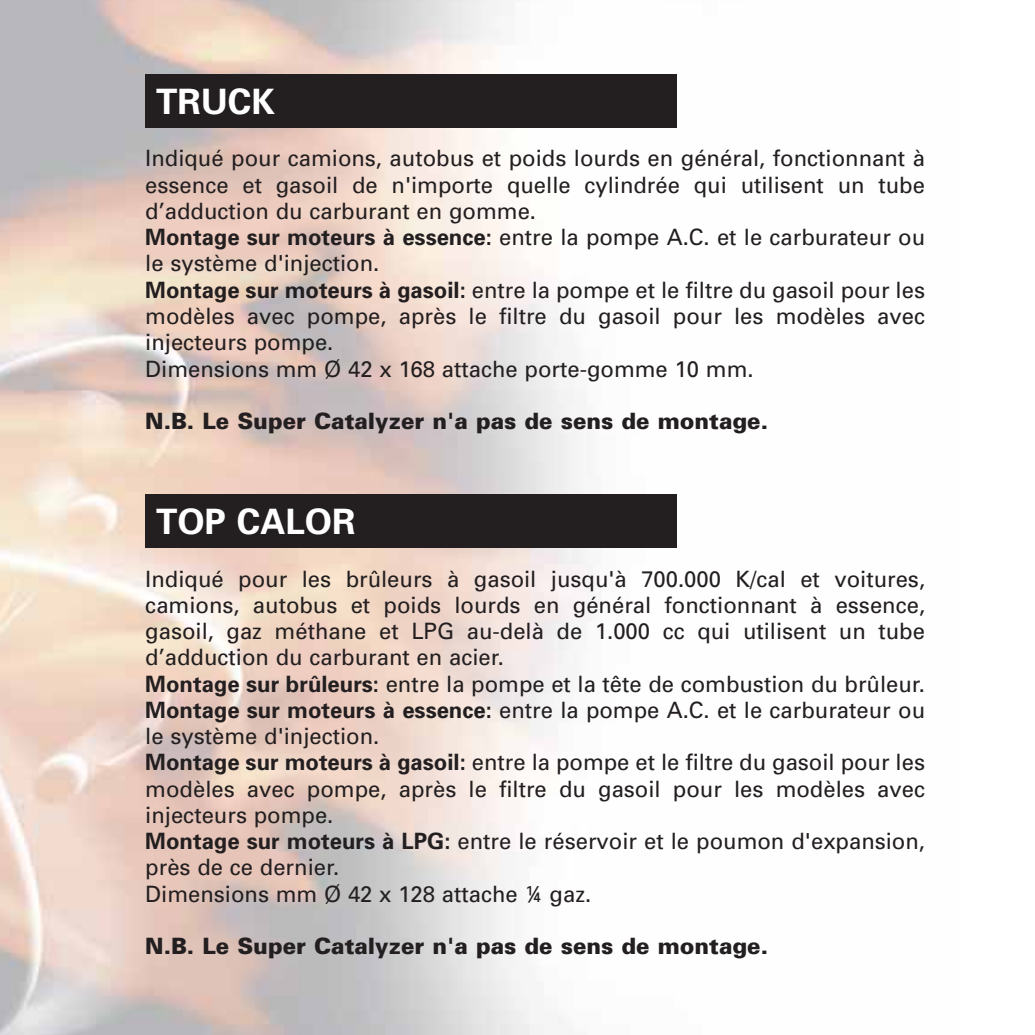
<style>
.page{position:relative;width:1035px;height:1035px;background:#fff}
.page>*{position:absolute;margin:0;border:0;box-sizing:border-box;transform-origin:0 0}
.t1{font:700 35px "Univers";color:#fff}
.t2{font:22.5px/26.2px "Univers";color:#231f20}
.t3{font:900 22.5px "Univers";color:#231f20}
.s1{font-weight:700}
</style>
<div class="page">
<img style="left:0;top:0;width:677px;height:1035px">
<div style="left:145px;top:74px;width:532px;height:54px;background:#231f20"></div>
<div style="left:145px;top:494px;width:532px;height:53px;background:#231f20"></div>
<h1 class="t1" style="left:156px;top:89px;width:120px">TRUCK</h1>
<p class="t2" style="left:145px;top:147px;width:781px">Indiqué pour camions, autobus et poids lourds en général, fonctionnant à essence et gasoil de n'importe quelle cylindrée qui utilisent un tube d’adduction du carburant en gomme.<br><span class="s1">Montage sur moteurs à essence:</span> entre la pompe A.C. et le carburateur ou le système d'injection.<br><span class="s1">Montage sur moteurs à gasoil:</span> entre la pompe et le filtre du gasoil pour les modèles avec pompe, après le filtre du gasoil pour les modèles avec injecteurs pompe.<br>Dimensions mm Ø 42 x 168 attache porte-gomme 10 mm.</p>
<p class="t3" style="left:145px;top:413px;width:624px">N.B. Le Super Catalyzer n'a pas de sens de montage.</p>
<h1 class="t1" style="left:156px;top:509px;width:201px">TOP CALOR</h1>
<p class="t2" style="left:145px;top:567px;width:781px">Indiqué pour les brûleurs à gasoil jusqu'à 700.000 K/cal et voitures, camions, autobus et poids lourds en général fonctionnant à essence, gasoil, gaz méthane et LPG au-delà de 1.000 cc qui utilisent un tube d’adduction du carburant en acier.<br><span class="s1">Montage sur brûleurs:</span> entre la pompe et la tête de combustion du brûleur.<br><span class="s1">Montage sur moteurs à essence:</span> entre la pompe A.C. et le carburateur ou le système d'injection.<br><span class="s1">Montage sur moteurs à gasoil:</span> entre la pompe et le filtre du gasoil pour les modèles avec pompe, après le filtre du gasoil pour les modèles avec injecteurs pompe.<br><span class="s1">Montage sur moteurs à LPG:</span> entre le réservoir et le poumon d'expansion, près de ce dernier.<br>Dimensions mm Ø 42 x 128 attache ¼ gaz.</p>
<p class="t3" style="left:145px;top:938px;width:624px">N.B. Le Super Catalyzer n'a pas de sens de montage.</p>
</div>
